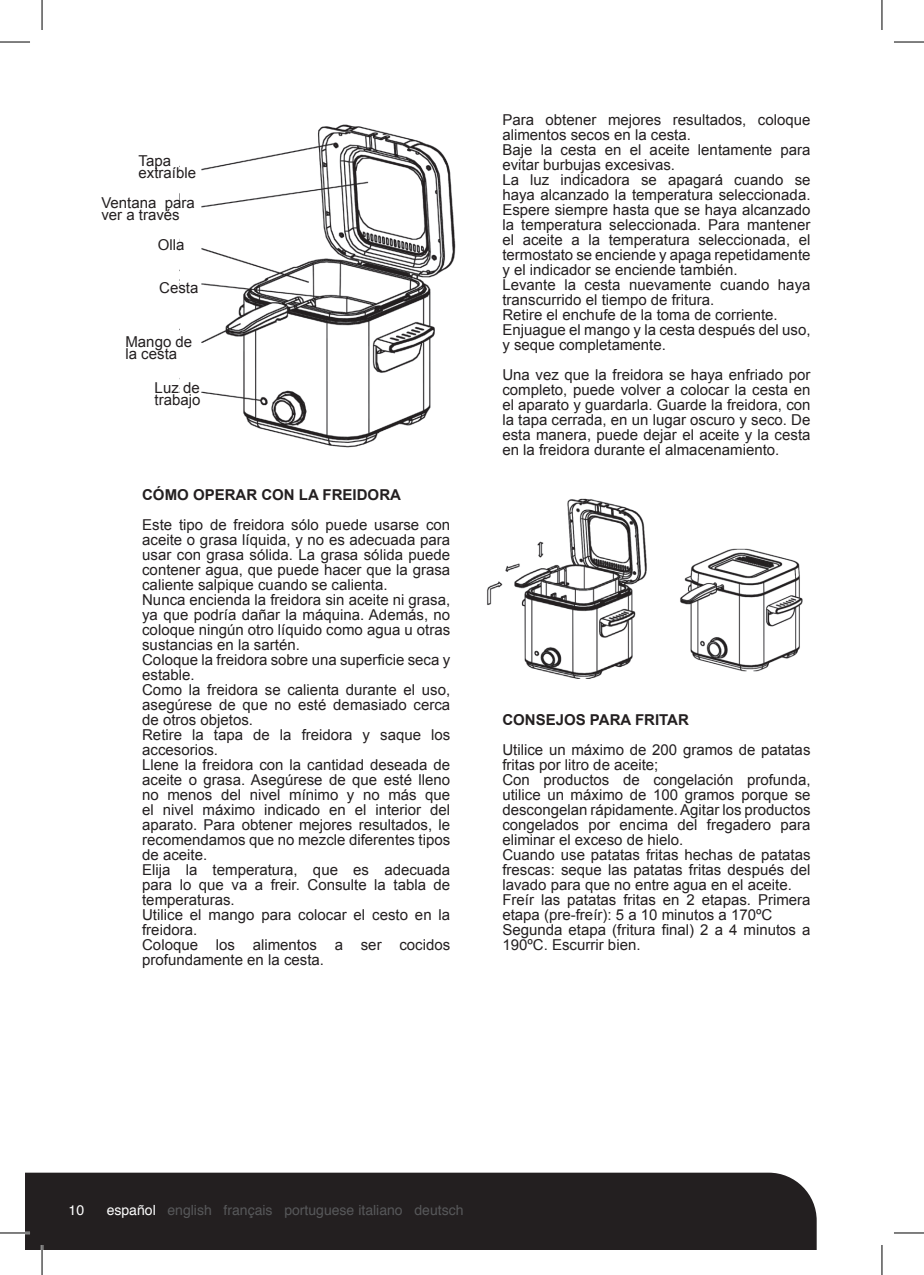
<style>
.page{position:relative;width:924px;height:1275px;background:#fff}
.page>*{position:absolute;margin:0;border:0;box-sizing:border-box;transform-origin:0 0}
.t1{font:15px/15px "Arial";color:#231f20}
.t2{font:700 15px "Arial";color:#231f20}
.t3{font:14px "Helvetica";color:#57585a}
.t4{font:14px "Helvetica";color:#fff}
.s1{color:#fff}
</style>
<div class="page">
<div style="left:25px;top:1172px;width:791px;height:78px;background:#231f20"></div>
<img style="left:179px;top:124px;width:277px;height:324px">
<img style="left:487px;top:498px;width:160px;height:181px">
<img style="left:680px;top:548px;width:123px;height:124px">
<hr style="left:0;top:1231px;width:30px;height:3px;background:#fff">
<hr style="left:41px;top:1245px;width:2px;height:30px;background:#fff">
<hr style="left:0;top:42px;width:30px;height:1px;background:#000">
<hr style="left:893px;top:42px;width:30px;height:1px;background:#000">
<hr style="left:0;top:1232px;width:30px;height:1px;background:#000">
<hr style="left:893px;top:1232px;width:30px;height:1px;background:#000">
<hr style="left:42px;top:0;width:1px;height:30px;background:#000">
<hr style="left:42px;top:1245px;width:1px;height:30px;background:#000">
<hr style="left:881px;top:0;width:1px;height:30px;background:#000">
<hr style="left:881px;top:1245px;width:1px;height:30px;background:#000">
<p class="t1" style="left:138px;top:154px;width:59px;line-height:12px">Tapa extraíble</p>
<p class="t1" style="left:101px;top:196px;width:95px;line-height:12px">Ventana para ver a través</p>
<p class="t1" style="left:158px;top:237px;width:28px">Olla</p>
<p class="t1" style="left:159px;top:280px;width:41px">Cesta</p>
<p class="t1" style="left:125px;top:336px;width:68px;line-height:12px">Mango de la cesta</p>
<p class="t1" style="left:154px;top:382px;width:47px;line-height:12px">Luz de trabajo</p>
<p class="t2" style="left:142px;top:485px;width:260px">CÓMO OPERAR CON LA FREIDORA</p>
<p class="t1" style="left:142px;top:517px;width:309px">Este tipo de freidora sólo puede usarse con aceite o grasa líquida, y no es adecuada para usar con grasa sólida. La grasa sólida puede contener agua, que puede hacer que la grasa caliente salpique cuando se calienta.<br>Nunca encienda la freidora sin aceite ni grasa, ya que podría dañar la máquina. Además, no coloque ningún otro líquido como agua u otras sustancias en la sartén.<br>Coloque la freidora sobre una superficie seca y estable.<br>Como la freidora se calienta durante el uso, asegúrese de que no esté demasiado cerca de otros objetos.<br>Retire la tapa de la freidora y saque los accesorios.<br>Llene la freidora con la cantidad deseada de aceite o grasa. Asegúrese de que esté lleno no menos del nivel mínimo y no más que el nivel máximo indicado en el interior del aparato. Para obtener mejores resultados, le recomendamos que no mezcle diferentes tipos de aceite.<br>Elija la temperatura, que es adecuada para lo que va a freir. Consulte la tabla de temperaturas.<br>Utilice el mango para colocar el cesto en la freidora.<br>Coloque los alimentos a ser cocidos profundamente en la cesta.</p>
<p class="t1" style="left:502px;top:112px;width:309px">Para obtener mejores resultados, coloque alimentos secos en la cesta.<br>Baje la cesta en el aceite lentamente para evitar burbujas excesivas.<br>La luz indicadora se apagará cuando se haya alcanzado la temperatura seleccionada.<br>Espere siempre hasta que se haya alcanzado la temperatura seleccionada. Para mantener el aceite a la temperatura seleccionada, el termostato se enciende y apaga repetidamente y el indicador se enciende también.<br>Levante la cesta nuevamente cuando haya transcurrido el tiempo de fritura.<br>Retire el enchufe de la toma de corriente.<br>Enjuague el mango y la cesta después del uso, y seque completamente.</p>
<p class="t1" style="left:502px;top:367px;width:309px;text-align:justify">Una vez que la freidora se haya enfriado por completo, puede volver a colocar la cesta en el aparato y guardarla. Guarde la freidora, con la tapa cerrada, en un lugar oscuro y seco. De esta manera, puede dejar el aceite y la cesta en la freidora durante el almacenamiento.</p>
<p class="t2" style="left:502px;top:710px;width:188px">CONSEJOS PARA FRITAR</p>
<p class="t1" style="left:502px;top:742px;width:309px">Utilice un máximo de 200 gramos de patatas fritas por litro de aceite;<br>Con productos de congelación profunda, utilice un máximo de 100 gramos porque se descongelan rápidamente. Agitar los productos congelados por encima del fregadero para eliminar el exceso de hielo.<br>Cuando use patatas fritas hechas de patatas frescas: seque las patatas fritas después del lavado para que no entre agua en el aceite.<br>Freír las patatas fritas en 2 etapas. Primera etapa (pre-freír): 5 a 10 minutos a 170ºC Segunda etapa (fritura final) 2 a 4 minutos a 190ºC. Escurrir bien.</p>
<p class="t4" style="left:69px;top:1199px;width:17px">10</p>
<p class="t3" style="left:107px;top:1199px;width:358px"><span class="s1">español</span> english français portuguese italiano deutsch</p>
</div>
